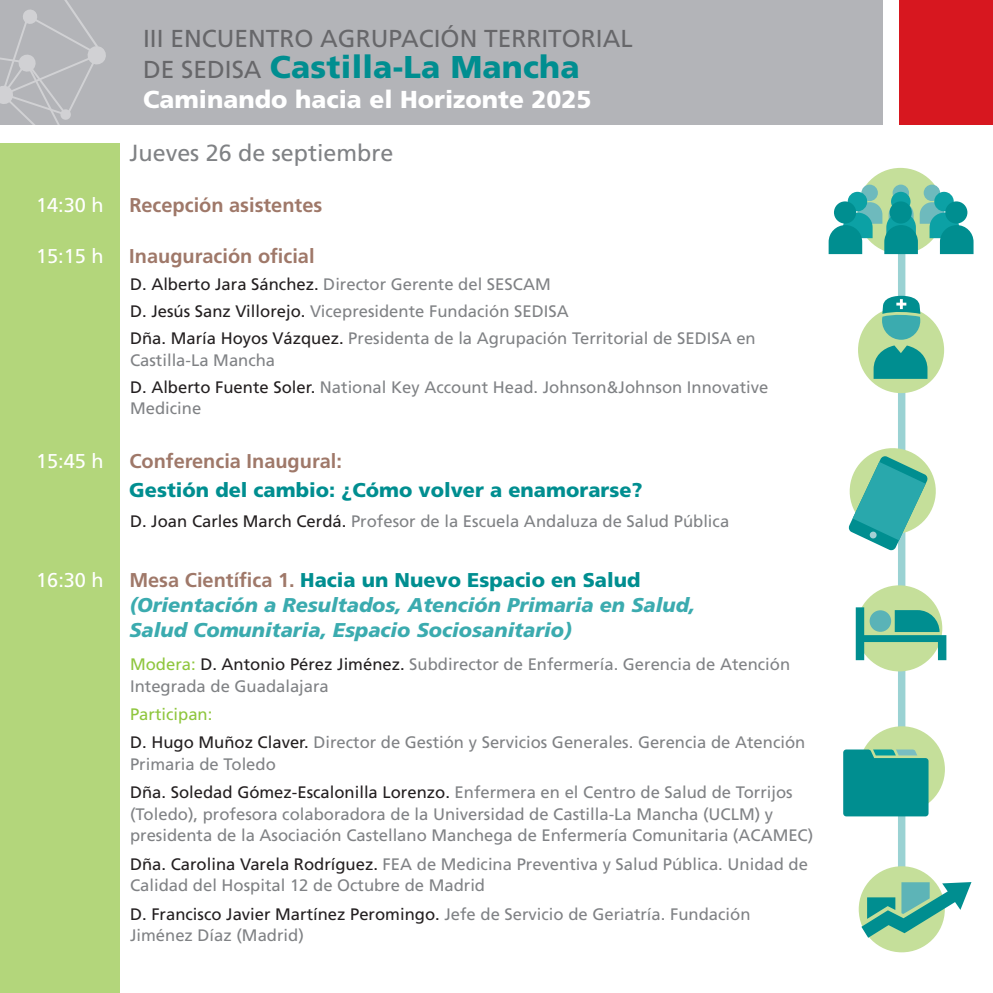
<style>
.page{position:relative;width:993px;height:993px;background:#fff}
.page>*{position:absolute;margin:0;border:0;box-sizing:border-box;transform-origin:0 0}
.t1{font:900 31.5px "Frutiger";letter-spacing:.01em;color:#008e90}
.t2{font:24.5px "Frutiger";color:#67676a}
.t3{font:900 24.5px "Frutiger";color:#fff}
.t4{font:23.28px "Frutiger";color:#808285}
.t5{font:italic 900 19.95px/24.8px "Frutiger";color:#3babaf}
.t6{font:700 19.95px "Frutiger";color:#9f7869}
.t7{font:900 19.95px "Frutiger";color:#008e90}
.t8{font:19.95px "Frutiger";color:#fff}
.t9{font:16.62px/21.5px "Frutiger";color:#808285}
.s1{font-weight:400;font-size:24.5px;color:#67676a}
.s2{color:#231f20}
.s3{font-weight:700;font-style:normal;color:#9f7869}
.s4{font-style:normal;color:#008e90}
.s5{color:#8fc63e}
</style>
<div class="page">
<div style="left:897px;top:223px;width:8px;height:663px;background:#9ad2d3"></div>
<div style="left:0;top:0;width:882px;height:124px;background:#b3b4b8"></div>
<svg style="left:0;top:0;width:106px;height:144px"></svg>
<div style="left:0;top:144px;width:119px;height:848px;background:#b3d67b"></div>
<div style="left:899px;top:0;width:93px;height:124px;background:#d7171f"></div>
<div style="left:855px;top:585px;width:86px;height:86px;background:#c5df9a;border-radius:50%"></div>
<svg style="left:855px;top:607px;width:91px;height:53px"></svg>
<div style="left:869px;top:610px;width:21px;height:21px;background:#5ab3b7;border-radius:50%"></div>
<div style="left:858px;top:726px;width:86px;height:86px;background:#c5df9a;border-radius:50%"></div>
<svg style="left:843px;top:749px;width:85px;height:67px;background:#0d9392"></svg>
<div style="left:858px;top:865px;width:86px;height:87px;background:#c5df9a;border-radius:50%"></div>
<svg style="left:861px;top:881px;width:110px;height:56px"></svg>
<div style="left:857px;top:307px;width:86px;height:86px;background:#c5df9a;border-radius:50%"></div>
<svg style="left:873px;top:345px;width:54px;height:34px"></svg>
<svg style="left:881px;top:295px;width:39px;height:44px"></svg>
<div style="left:857px;top:168px;width:86px;height:86px;background:#c5df9a;border-radius:50%"></div>
<div style="left:923px;top:184px;width:16px;height:17px;background:#6ebabd;border-radius:50%"></div>
<div style="left:861px;top:184px;width:16px;height:17px;background:#6ebabd;border-radius:50%"></div>
<svg style="left:892px;top:184px;width:16px;height:17px"></svg>
<div style="left:933px;top:192px;width:20px;height:19px;background:#0ca1a5;border-radius:50%"></div>
<div style="left:890px;top:192px;width:20px;height:19px;background:#0ca1a5;border-radius:50%"></div>
<div style="left:847px;top:192px;width:19px;height:19px;background:#0ca1a5;border-radius:50%"></div>
<div style="left:889px;top:201px;width:22px;height:22px;background:#05979b;border-radius:50%"></div>
<svg style="left:828px;top:202px;width:145px;height:52px"></svg>
<svg style="left:848px;top:444px;width:88px;height:106px"></svg>
<h2 class="t2" style="left:143px;top:24px;width:491px">III ENCUENTRO AGRUPACIÓN TERRITORIAL</h2>
<h1 class="t1" style="left:143px;top:48px;width:438px"><span class="s1">DE SEDISA</span> Castilla-La Mancha</h1>
<h2 class="t3" style="left:143px;top:85px;width:450px">Caminando hacia el Horizonte 2025</h2>
<h3 class="t4" style="left:129px;top:139px;width:265px">Jueves 26 de septiembre</h3>
<p class="t8" style="left:36px;top:193px;width:69px">14:30 h</p>
<p class="t6" style="left:129px;top:193px;width:194px">Recepción asistentes</p>
<p class="t8" style="left:36px;top:244px;width:69px">15:15 h</p>
<p class="t6" style="left:129px;top:244px;width:187px">Inauguración oficial</p>
<p class="t9" style="left:130px;top:271px;width:627px;line-height:26.9px"><span class="s2">D. Alberto Jara Sánchez.</span> Director Gerente del SESCAM<br><span class="s2">D. Jesús Sanz Villorejo.</span> Vicepresidente Fundación SEDISA<br><span class="s2">Dña. María Hoyos Vázquez.</span> Presidenta de la Agrupación Territorial de SEDISA en</p>
<p class="t9" style="left:130px;top:346px;width:639px;line-height:26.9px">Castilla-La Mancha<br><span class="s2">D. Alberto Fuente Soler.</span> National Key Account Head. Johnson&amp;Johnson Innovative</p>
<p class="t9" style="left:130px;top:397px;width:73px">Medicine</p>
<p class="t8" style="left:36px;top:449px;width:69px">15:45 h</p>
<p class="t6" style="left:129px;top:449px;width:214px">Conferencia Inaugural:</p>
<p class="t7" style="left:129px;top:477px;width:514px">Gestión del cambio: ¿Cómo volver a enamorarse?</p>
<p class="t9" style="left:130px;top:509px;width:600px"><span class="s2">D. Joan Carles March Cerdá.</span> Profesor de la Escuela Andaluza de Salud Pública</p>
<p class="t8" style="left:36px;top:568px;width:69px">16:30 h</p>
<p class="t5" style="left:129px;top:567px;width:567px"><span class="s3">Mesa Científica 1.</span> <span class="s4">Hacia un Nuevo Espacio en Salud </span>(Orientación a Resultados, Atención Primaria en Salud,<br>Salud Comunitaria, Espacio Sociosanitario)</p>
<p class="t9" style="left:130px;top:653px;width:661px"><span class="s5">Modera:</span> <span class="s2">D. Antonio Pérez Jiménez.</span> Subdirector de Enfermería. Gerencia de Atención<br>Integrada de Guadalajara</p>
<p class="t9" style="left:130px;top:699px;width:676px;line-height:28.2px"><span class="s5">Participan:<br></span><span class="s2">D. Hugo Muñoz Claver.</span> Director de Gestión y Servicios Generales. Gerencia de Atención</p>
<p class="t9" style="left:130px;top:749px;width:664px;line-height:28.3px">Primaria de Toledo<br><span class="s2">Dña. Soledad Gómez-Escalonilla Lorenzo.</span> Enfermera en el Centro de Salud de Torrijos</p>
<p class="t9" style="left:130px;top:802px;width:684px">(Toledo), profesora colaboradora de la Universidad de Castilla-La Mancha (UCLM) y presidenta de la Asociación Castellano Manchega de Enfermería Comunitaria (ACAMEC)</p>
<p class="t9" style="left:130px;top:852px;width:679px"><span class="s2">Dña. Carolina Varela Rodríguez.</span> FEA de Medicina Preventiva y Salud Pública. Unidad de<br>Calidad del Hospital 12 de Octubre de Madrid</p>
<p class="t9" style="left:130px;top:902px;width:621px"><span class="s2">D. Francisco Javier Martínez Peromingo.</span> Jefe de Servicio de Geriatría. Fundación<br>Jiménez Díaz (Madrid)</p>
</div>
